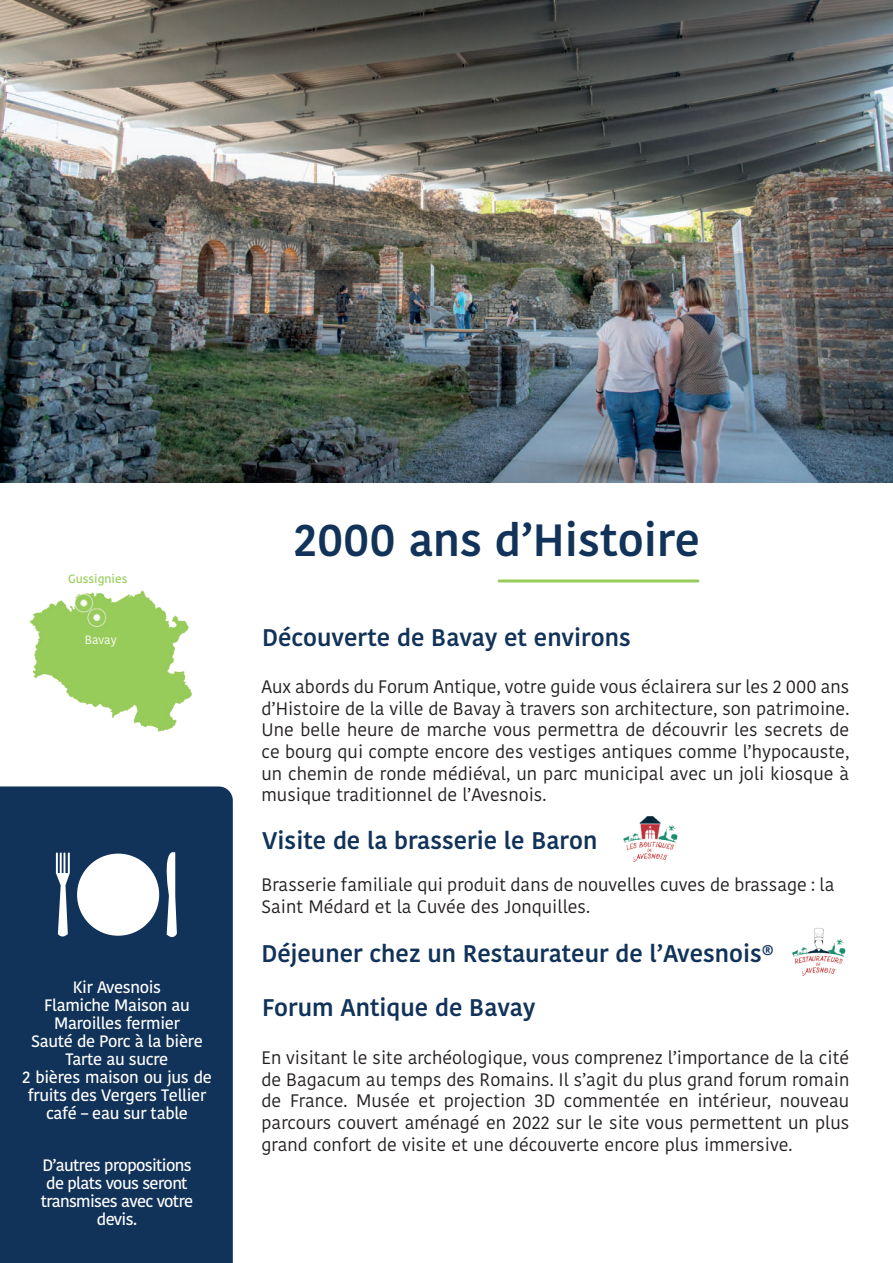
<style>
.page{position:relative;width:893px;height:1263px;background:#fff}
.page>*{position:absolute;margin:0;border:0;box-sizing:border-box;transform-origin:0 0}
.t1{font:600 45px "Kohinoor Devanagari";color:#113259}
.t2{font:600 24px "Kohinoor Devanagari";color:#113259}
.t3{font:18px/21.6px "Kohinoor Devanagari";color:#231f20;text-align:justify}
.t4{font:500 16.5px/18px "Kohinoor Devanagari";letter-spacing:-.02em;color:#fff;text-align:center}
.t5{font:500 16.5px/18px "Kohinoor Devanagari";letter-spacing:-.04em;color:#fff;text-align:center}
.t6{font:500 12px "Kohinoor Devanagari";color:#98cc5a}
.t7{font:12px "Kohinoor Devanagari";letter-spacing:-.01em;color:#fff}
</style>
<div class="page">
<div style="left:0;top:786px;width:233px;height:477px;background:#113259"></div>
<img style="left:0;top:0;width:893px;height:482px">
<img style="left:29px;top:590px;width:163px;height:142px">
<div style="left:77px;top:854px;width:82px;height:82px;background:#fff;border-radius:50%"></div>
<svg style="left:56px;top:852px;width:14px;height:88px"></svg>
<svg style="left:162px;top:852px;width:15px;height:89px"></svg>
<hr style="left:499px;top:579px;width:199px;height:3px;background:#98cc5a">
<img style="left:788px;top:919px;width:61px;height:61px;border-radius:31px">
<img style="left:619px;top:805px;width:62px;height:61px;border-radius:31px">
<p class="t6" style="left:68px;top:572px;width:61px">Gussignies</p>
<p class="t7" style="left:85px;top:632px;width:33px">Bavay</p>
<p class="t4" style="left:22px;top:978px;width:191px">Kir Avesnois<br>Flamiche Maison au<br>Maroilles fermier<br>Sauté de Porc à la bière<br>Tarte au sucre<br>2 bières maison ou jus de fruits des Vergers Tellier café – eau sur table</p>
<p class="t5" style="left:41px;top:1156px;width:154px">D’autres propositions de plats vous seront transmises avec votre devis.</p>
<h1 class="t1" style="left:294px;top:514px;width:408px">2000 ans d’Histoire</h1>
<h2 class="t2" style="left:262px;top:623px;width:370px">Découverte de Bavay et environs</h2>
<p class="t3" style="left:261px;top:676px;width:589px">Aux abords du Forum Antique, votre guide vous éclairera sur les 2 000 ans d’Histoire de la ville de Bavay à travers son architecture, son patrimoine.<br>Une belle heure de marche vous permettra de découvrir les secrets de ce bourg qui compte encore des vestiges antiques comme l’hypocauste, un chemin de ronde médiéval, un parc municipal avec un joli kiosque à musique traditionnel de l’Avesnois.</p>
<h2 class="t2" style="left:262px;top:826px;width:337px">Visite de la brasserie le Baron</h2>
<p class="t3" style="left:261px;top:874px;width:575px">Brasserie familiale qui produit dans de nouvelles cuves de brassage : la<br>Saint Médard et la Cuvée des Jonquilles.</p>
<h2 class="t2" style="left:261px;top:940px;width:514px">Déjeuner chez un Restaurateur de l’Avesnois®</h2>
<h2 class="t2" style="left:262px;top:994px;width:275px">Forum Antique de Bavay</h2>
<p class="t3" style="left:261px;top:1047px;width:589px">En visitant le site archéologique, vous comprenez l’importance de la cité de Bagacum au temps des Romains. Il s’agit du plus grand forum romain de France. Musée et projection 3D commentée en intérieur, nouveau parcours couvert aménagé en 2022 sur le site vous permettent un plus grand confort de visite et une découverte encore plus immersive.</p>
</div>
